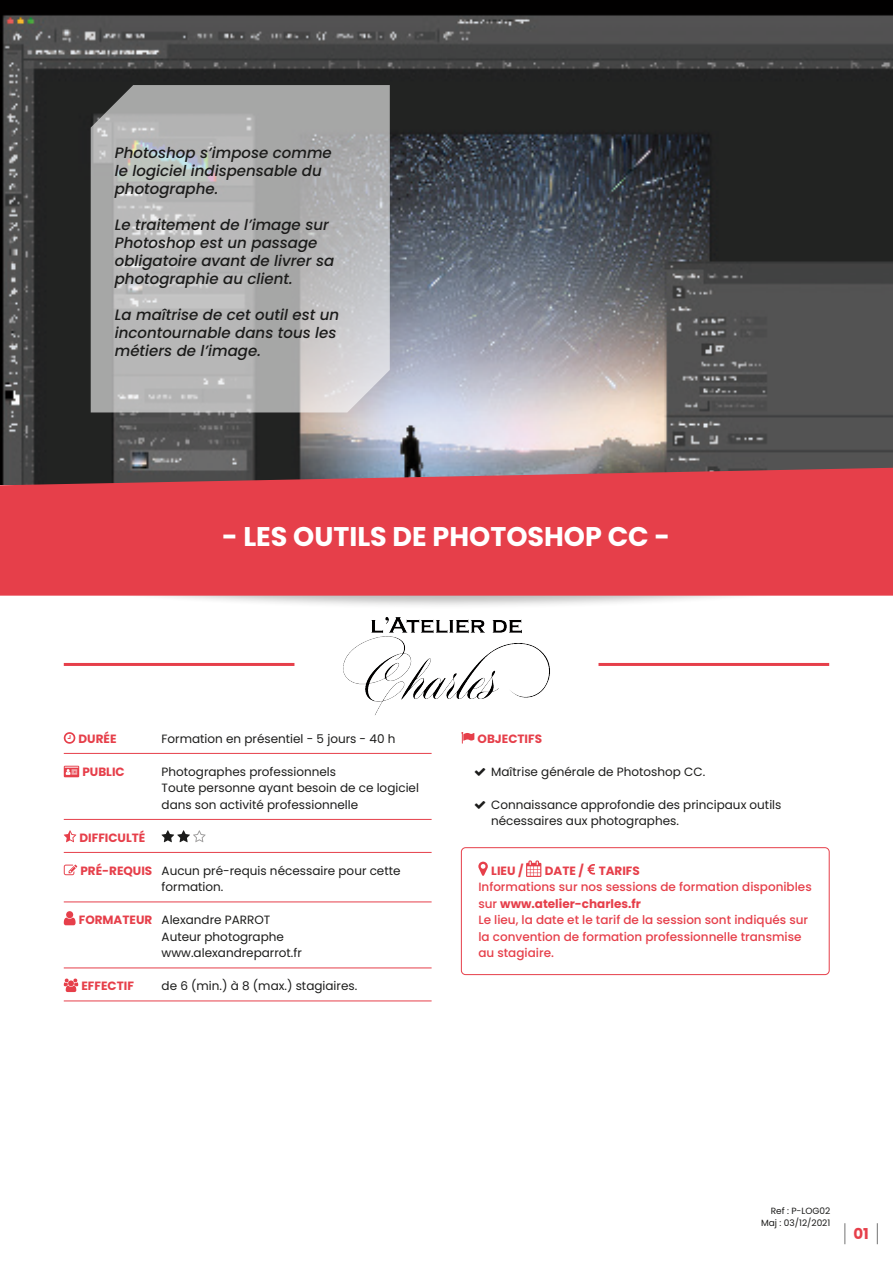
<style>
.page{position:relative;width:893px;height:1263px;background:#fff}
.page>*{position:absolute;margin:0;border:0;box-sizing:border-box;transform-origin:0 0}
.Titre{font:700 27px "Poppins";color:#fff}
.Intro{font:italic 500 15px/18px "Poppins";color:#1c1c1b}
.t1{font:700 15px "Poppins";color:#e63f4a}
.Infos{font:12px/16.5px "Poppins";color:#1c1c1b}
.Lieu_date_tarifs{font:500 12px/16.5px "Poppins";color:#e63f4a}
.Infos-2{font:700 12px "Poppins";color:#e63f4a}
.Lieu_date_tarifs-2{font:700 12px "Poppins";color:#e63f4a}
.Ref{font:9px/12px "Poppins";color:#1c1c1b;text-align:right}
.s1{font-weight:700;color:#e63f4a}
.s2{font-weight:700}
</style>
<div class="page">
<div style="left:0;top:514px;width:893px;height:95px;background:#1c1c1b;opacity:.3"></div>
<img style="left:0;top:0;width:893px;height:468px">
<svg style="left:0;top:468px;width:893px;height:128px;background:#dc414b"></svg>
<svg style="left:91px;top:85px;width:299px;height:327px;background:#b3b4b4"></svg>
<hr style="left:64px;top:753px;width:368px;height:1px;background:#e63f4a">
<hr style="left:64px;top:819px;width:368px;height:1px;background:#e63f4a">
<hr style="left:64px;top:852px;width:368px;height:1px;background:#e63f4a">
<hr style="left:64px;top:902px;width:368px;height:1px;background:#e63f4a">
<hr style="left:64px;top:968px;width:368px;height:1px;background:#e63f4a">
<hr style="left:64px;top:1001px;width:368px;height:1px;background:#e63f4a">
<svg style="left:64px;top:732px;width:11px;height:12px"></svg>
<svg style="left:64px;top:766px;width:15px;height:11px"></svg>
<svg style="left:64px;top:830px;width:12px;height:12px"></svg>
<svg style="left:162px;top:830px;width:44px;height:12px"></svg>
<svg style="left:64px;top:864px;width:13px;height:11px"></svg>
<svg style="left:64px;top:911px;width:12px;height:14px"></svg>
<svg style="left:64px;top:978px;width:14px;height:14px"></svg>
<div style="left:461px;top:847px;width:368px;height:128px;border:1px solid #e63f4a;border-radius:4px"></div>
<svg style="left:461px;top:732px;width:13px;height:11px"></svg>
<svg style="left:478px;top:862px;width:10px;height:14px"></svg>
<svg style="left:526px;top:860px;width:15px;height:17px"></svg>
<svg style="left:587px;top:864px;width:8px;height:11px"></svg>
<img style="left:343px;top:617px;width:207px;height:98px">
<hr style="left:64px;top:663px;width:230px;height:3px;background:#e63f4a">
<hr style="left:598px;top:663px;width:231px;height:3px;background:#e63f4a">
<svg style="left:844px;top:1223px;width:1px;height:21px"></svg>
<svg style="left:877px;top:1223px;width:1px;height:21px"></svg>
<p class="Intro" style="left:115px;top:143px;width:219px">Photoshop s’impose comme le logiciel indispensable du photographe.</p>
<p class="Intro" style="left:115px;top:215px;width:221px">Le traitement de l’image sur<br>Photoshop est un passage obligatoire avant de livrer sa photographie au client.</p>
<p class="Intro" style="left:115px;top:305px;width:226px">La maîtrise de cet outil est un incontournable dans tous les métiers de l’image.</p>
<p class="Titre" style="left:222px;top:521px;width:450px">- LES OUTILS DE PHOTOSHOP CC -</p>
<p class="Infos-2" style="left:79px;top:731px;width:39px">DURÉE</p>
<p class="Infos" style="left:162px;top:730px;width:235px">Formation en présentiel - 5 jours - 40 h</p>
<p class="Infos-2" style="left:82px;top:764px;width:44px">PUBLIC</p>
<p class="Infos" style="left:162px;top:763px;width:259px">Photographes professionnels<br>Toute personne ayant besoin de ce logiciel dans son activité professionnelle</p>
<p class="Infos-2" style="left:80px;top:830px;width:67px">DIFFICULTÉ</p>
<p class="Infos" style="left:162px;top:862px;width:240px;text-indent:-81px"><span class="s1">PRÉ-REQUIS</span> Aucun pré-requis nécessaire pour cette formation.</p>
<p class="Infos" style="left:162px;top:912px;width:142px;text-indent:-83px"><span class="s1">FORMATEUR</span> Alexandre PARROT<br>Auteur photographe www.alexandreparrot.fr</p>
<p class="Infos-2" style="left:81px;top:979px;width:54px">EFFECTIF</p>
<p class="Infos" style="left:162px;top:978px;width:197px">de 6 (min.) à 8 (max.) stagiaires.</p>
<p class="Infos-2" style="left:478px;top:731px;width:66px">OBJECTIFS</p>
<p class="Infos" style="left:491px;top:763px;width:216px">Maîtrise générale de Photoshop CC.</p>
<p class="Infos" style="left:491px;top:796px;width:292px">Connaissance approfondie des principaux outils nécessaires aux photographes.</p>
<p class="Lieu_date_tarifs-2" style="left:491px;top:863px;width:34px">LIEU /</p>
<p class="Lieu_date_tarifs" style="left:478px;top:862px;width:335px;text-indent:67px"><span class="s2">DATE / TARIFS<br></span>Informations sur nos sessions de formation disponibles sur <span class="s2">www.atelier-charles.fr<br></span>Le lieu, la date et le tarif de la session sont indiqués sur la convention de formation professionnelle transmise au stagiaire.</p>
<p class="Ref" style="left:761px;top:1205px;width:71px">Ref : P-LOG02<br>Maj : 03/12/2021</p>
<p class="t1" style="left:853px;top:1225px;width:17px">01</p>
</div>
